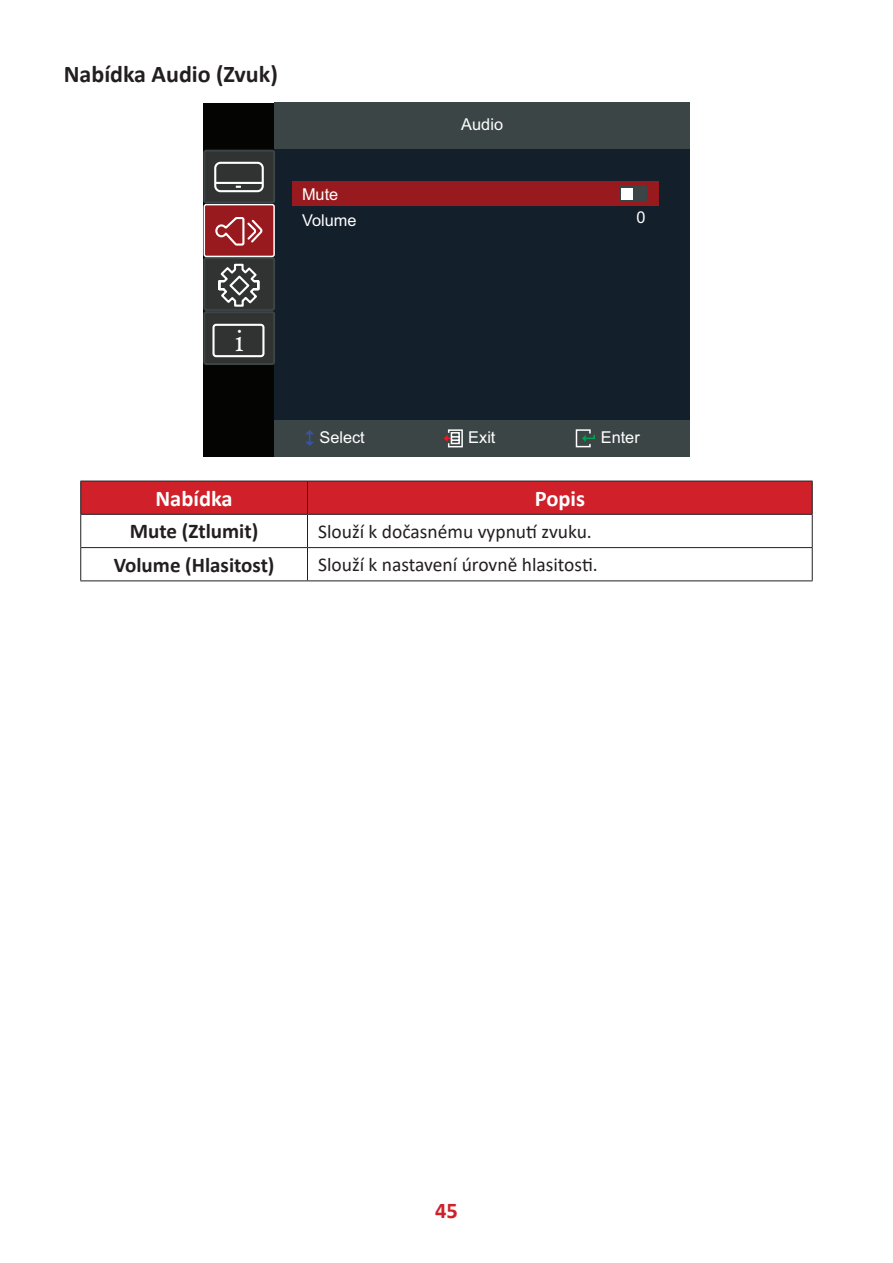
<style>
.page{position:relative;width:893px;height:1263px;background:#fff}
.page>*{position:absolute;margin:0;border:0;box-sizing:border-box;transform-origin:0 0}
.t1{font:29.7px "Calisto";color:#fff}
.t2{font:700 24px "Calibri";color:#231f20}
.t3{font:700 22.5px "Calibri";color:#fff}
.t4{font:700 22.5px "Calibri";color:#d02029}
.t5{font:700 21px "Calibri";color:#231f20}
.t6{font:19.5px "Calibri";color:#231f20}
.t7{font:16.35px/25.5px "Arial";color:#fff}
</style>
<div class="page">
<div style="left:203px;top:103px;width:487px;height:353px;background:#040503"></div>
<div style="left:274px;top:103px;width:416px;height:353px;background:#131f2b"></div>
<div style="left:274px;top:103px;width:416px;height:46px;background:#3c4546"></div>
<div style="left:274px;top:420px;width:416px;height:36px;background:#3c4546"></div>
<div style="left:293px;top:181px;width:366px;height:24px;background:#991a1e"></div>
<div style="left:204px;top:312px;width:70px;height:52px;background:#313232;border-radius:2px"></div>
<div style="left:203px;top:311px;width:72px;height:54px;border:2px solid #3c4445;border-radius:2px"></div>
<div style="left:204px;top:258px;width:70px;height:52px;background:#313232;border-radius:2px"></div>
<div style="left:203px;top:257px;width:72px;height:54px;border:2px solid #3c4445;border-radius:2px"></div>
<div style="left:204px;top:205px;width:70px;height:51px;background:#991a1e;border-radius:2px"></div>
<div style="left:204px;top:204px;width:71px;height:53px;border:1px solid #fff;border-radius:2px"></div>
<div style="left:204px;top:151px;width:70px;height:51px;background:#313232;border-radius:2px"></div>
<div style="left:203px;top:150px;width:72px;height:54px;border:2px solid #3c4445;border-radius:2px"></div>
<svg style="left:214px;top:161px;width:50px;height:32px"></svg>
<svg style="left:211px;top:217px;width:55px;height:141px"></svg>
<div style="left:620px;top:187px;width:27px;height:14px;background:#3c4546"></div>
<div style="left:621px;top:188px;width:12px;height:12px;background:#fff"></div>
<svg style="left:305px;top:430px;width:9px;height:16px"></svg>
<svg style="left:575px;top:429px;width:20px;height:19px"></svg>
<svg style="left:444px;top:429px;width:19px;height:19px"></svg>
<div style="left:81px;top:482px;width:731px;height:32px;background:#d02029"></div>
<hr style="left:80px;top:515px;width:1px;height:32px;background:#231f20">
<hr style="left:307px;top:515px;width:1px;height:32px;background:#231f20">
<hr style="left:812px;top:515px;width:1px;height:32px;background:#231f20">
<hr style="left:80px;top:547px;width:227px;height:1px;background:#231f20">
<hr style="left:80px;top:548px;width:1px;height:32px;background:#231f20">
<hr style="left:307px;top:547px;width:506px;height:1px;background:#231f20">
<hr style="left:307px;top:548px;width:1px;height:32px;background:#231f20">
<hr style="left:812px;top:548px;width:1px;height:32px;background:#231f20">
<hr style="left:80px;top:580px;width:227px;height:1px;background:#231f20">
<hr style="left:307px;top:580px;width:506px;height:1px;background:#231f20">
<hr style="left:80px;top:481px;width:227px;height:1px;background:#231f20">
<hr style="left:80px;top:481px;width:1px;height:33px;background:#231f20">
<hr style="left:307px;top:481px;width:506px;height:1px;background:#231f20">
<hr style="left:307px;top:481px;width:1px;height:33px;background:#231f20">
<hr style="left:812px;top:481px;width:1px;height:33px;background:#231f20">
<hr style="left:80px;top:514px;width:227px;height:1px;background:#231f20">
<hr style="left:307px;top:514px;width:506px;height:1px;background:#231f20">
<p class="t2" style="left:64px;top:57px;width:216px">Nabídka Audio (Zvuk)</p>
<p class="t7" style="left:302px;top:181px;width:56px">Mute<br>Volume</p>
<p class="t7" style="left:461px;top:111px;width:43px">Audio</p>
<p class="t7" style="left:636px;top:205px;width:11px">0</p>
<h1 class="t1" style="left:235px;top:324px;width:10px">i</h1>
<p class="t7" style="left:319px;top:424px;width:47px">Select</p>
<p class="t7" style="left:468px;top:424px;width:29px">Exit</p>
<p class="t7" style="left:601px;top:424px;width:41px">Enter</p>
<p class="t3" style="left:155px;top:482px;width:79px">Nabídka</p>
<p class="t3" style="left:535px;top:482px;width:52px">Popis</p>
<p class="t5" style="left:130px;top:517px;width:130px">Mute (Ztlumit)</p>
<p class="t6" style="left:318px;top:518px;width:275px">Slouží k dočasnému vypnutí zvuku.</p>
<p class="t5" style="left:114px;top:550px;width:162px">Volume (Hlasitost)</p>
<p class="t6" style="left:318px;top:551px;width:281px">Slouží k nastavení úrovně hlasitosti.</p>
<p class="t4" style="left:435px;top:1194px;width:24px">45</p>
</div>
